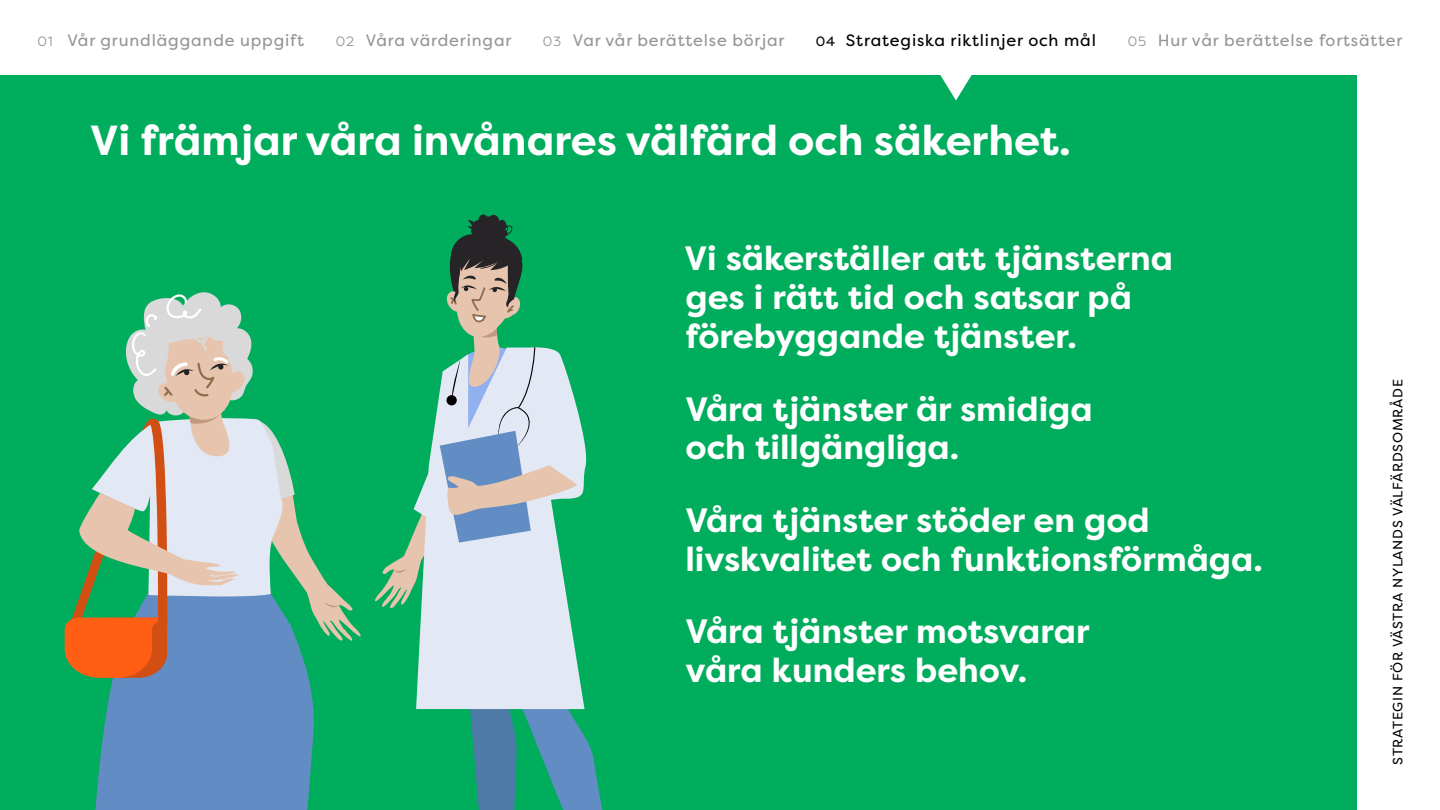
<style>
.page{position:relative;width:1440px;height:810px;background:#00ad5c}
.page>*{position:absolute;margin:0;border:0;box-sizing:border-box;transform-origin:0 0}
.otsikko_h2{font:700 42px "Filson Pro";color:#fff}
.isompi_teksti{font:700 33.75px/38.8px "Filson Pro";color:#fff}
.t1{font:16.5px "Filson Pro";letter-spacing:.05em;color:#969696}
.t2{font:16.5px "Filson Pro";letter-spacing:.05em;color:#000}
.t3{font:13.5px "Filson Pro";letter-spacing:.05em;color:#000}
.s1{font-size:13.5px}
</style>
<div class="page">
<svg style="left:375px;top:214px;width:228px;height:596px"></svg>
<svg style="left:65px;top:292px;width:296px;height:518px"></svg>
<div style="left:0;top:0;width:1440px;height:75px;background:#fff"></div>
<div style="left:1358px;top:0;width:82px;height:810px;background:#fff"></div>
<svg style="left:940px;top:75px;width:32px;height:26px"></svg>
<p class="t1" style="left:38px;top:29px;width:268px"><span class="s1">01</span> Vår grundläggande uppgift</p>
<p class="t1" style="left:336px;top:29px;width:177px"><span class="s1">02</span> Våra värderingar</p>
<p class="t1" style="left:543px;top:29px;width:243px"><span class="s1">03</span> Var vår berättelse börjar</p>
<p class="t1" style="left:1128px;top:29px;width:276px"><span class="s1">05</span> Hur vår berättelse fortsätter</p>
<p class="t2" style="left:816px;top:29px;width:281px"><span class="s1">04</span> Strategiska riktlinjer och mål</p>
<h2 class="otsikko_h2" style="left:90px;top:113px;width:982px">Vi främjar våra invånares välfärd och säkerhet.</h2>
<p class="isompi_teksti" style="left:684px;top:240px;width:490px">Vi säkerställer att tjänsterna ges i rätt tid och satsar på förebyggande tjänster.</p>
<p class="isompi_teksti" style="left:686px;top:390px;width:409px">Våra tjänster är smidiga och tillgängliga.</p>
<p class="isompi_teksti" style="left:686px;top:501px;width:579px">Våra tjänster stöder en god livskvalitet och funktionsförmåga.</p>
<p class="isompi_teksti" style="left:686px;top:613px;width:406px">Våra tjänster motsvarar våra kunders behov.</p>
<p class="t3" style="left:1389px;top:765px;width:387px;rotate:-90deg">STRATEGIN FÖR VÄSTRA NYLANDS VÄLFÄRDSOMRÅDE</p>
</div>
